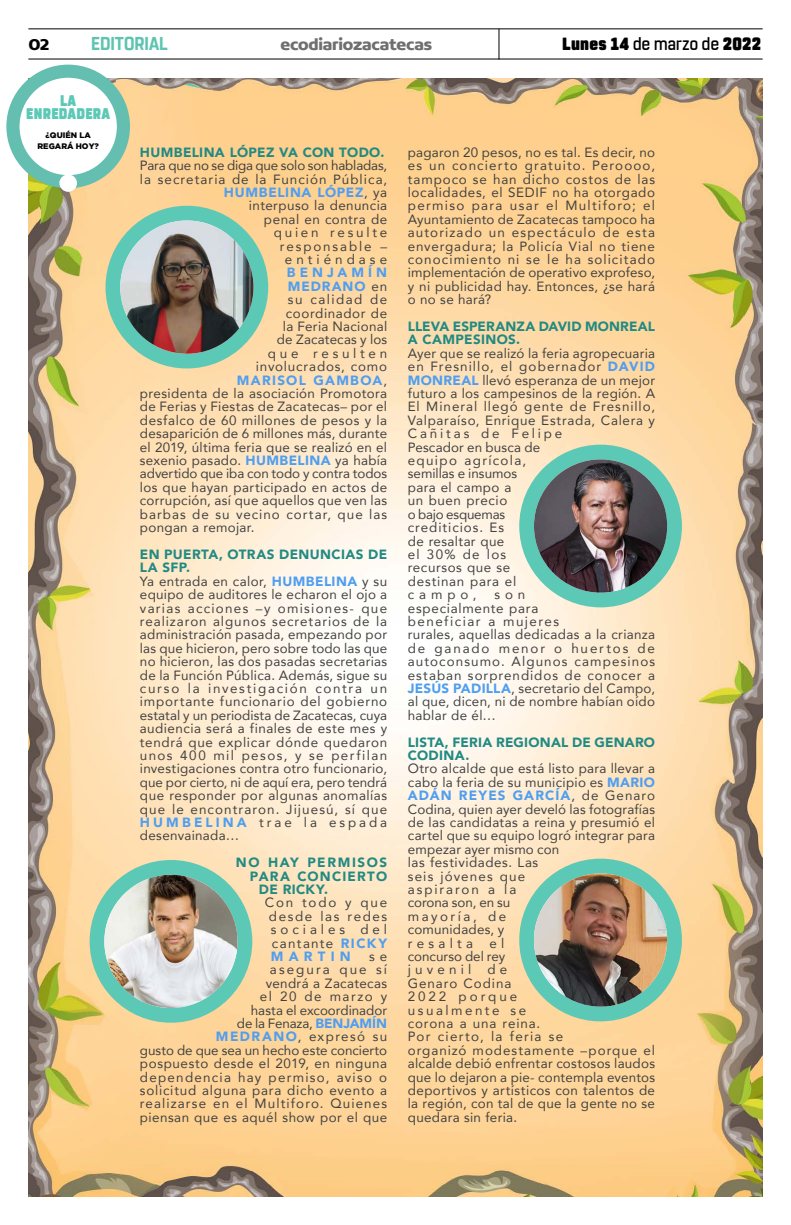
<style>
.page{position:relative;width:791px;height:1225px;background:#fff}
.page>*{position:absolute;margin:0;border:0;box-sizing:border-box;transform-origin:0 0}
.t1{font:700 18.6px "Rohn Rounded";color:#5ec4af;scale:.91 1}
.t2{font:900 17.6px "Rohn Rounded";letter-spacing:.02em;color:#000;scale:.91 1}
.t3{font:700 16.9px "Concord";letter-spacing:-.01em;color:#706f6f}
.t4{font:700 16.9px "Concord";color:#000}
.t5{font:900 15.4px/13px "Rohn Rounded";letter-spacing:.02em;color:#5cc9b6;text-align:center;scale:.87 1}
.t6{font:13.4px/13.4px "Avenir";letter-spacing:.03em;color:#424241}
.t7{font:13.4px/13.4px "Avenir";letter-spacing:.05em;color:#424241;text-align:right}
.t8{font:13.4px/13.4px "Avenir";letter-spacing:.06em;color:#424241}
.t9{font:13.4px/13.4px "Avenir";letter-spacing:.065em;color:#424241;text-align:right}
.t10{font:900 13.4px/13.4px "Avenir";letter-spacing:.025em;color:#218a82}
.t11{font:13.4px "Avenir";letter-spacing:-.005em;color:#424241}
.t12{font:13.4px "Avenir";letter-spacing:.075em;color:#424241}
.t13{font:13.4px "Avenir";letter-spacing:.01em;color:#424241}
.t14{font:900 13.4px "Avenir";letter-spacing:.095em;color:#4f9ef0}
.t15{font:900 13.4px "Avenir";letter-spacing:.12em;color:#218a82}
.t16{font:900 13.4px "Avenir";letter-spacing:.09em;color:#218a82}
.t17{font:13.4px "Avenir";letter-spacing:.11em;color:#424241}
.t18{font:13.4px "Avenir";letter-spacing:.28em;color:#424241}
.t19{font:900 13.4px "Avenir";letter-spacing:.065em;color:#4f9ef0}
.t20{font:900 13.4px "Avenir";letter-spacing:.3em;color:#4f9ef0}
.t21{font:900 8px/11px "Gotham";color:#000;text-align:center}
.s1{font-weight:500}
.s2{font-weight:900;color:#4f9ef0}
.s3{font-weight:400;color:#424241}
.s4{font-weight:900;color:#218a82}
</style>
<div class="page">
<hr style="left:28px;top:28px;width:735px;height:1px;background:#000">
<hr style="left:28px;top:59px;width:735px;height:1px;background:#000">
<hr style="left:498px;top:29px;width:1px;height:31px;background:#000">
<img style="left:28px;top:78px;width:735px;height:1118px">
<div style="left:90px;top:860px;width:162px;height:162px;background:#5cc9b6;border-radius:50%"></div>
<img style="left:104px;top:874px;width:133px;height:134px;border-radius:65px">
<div style="left:106px;top:206px;width:162px;height:162px;background:#5cc9b6;border-radius:50%"></div>
<img style="left:120px;top:221px;width:133px;height:133px">
<div style="left:519px;top:444px;width:163px;height:163px;background:#5cc9b6;border-radius:50%"></div>
<img style="left:534px;top:459px;width:133px;height:133px;border-radius:67px">
<div style="left:519px;top:858px;width:163px;height:163px;background:#5cc9b6;border-radius:50%"></div>
<img style="left:534px;top:873px;width:133px;height:133px;border-radius:67px">
<div style="left:6px;top:65px;width:124px;height:123px;background:#64bfb1;border-radius:50%"></div>
<div style="left:20px;top:78px;width:97px;height:97px;background:#fff;border-radius:50%"></div>
<div style="left:59px;top:174px;width:18px;height:18px;background:#fff;border-radius:50%"></div>
<p class="t4" style="left:28px;top:34px;width:23px">02</p>
<h1 class="t1" style="left:91px;top:32px;width:86px">EDITORIAL</h1>
<p class="t3" style="left:280px;top:34px;width:153px">ecodiariozacatecas</p>
<h2 class="t2" style="left:562px;top:33px;width:220px">Lunes 14 <span class="s1">de marzo de</span> 2022</h2>
<p class="t5" style="left:26px;top:95px;width:98px">LA<br>ENREDADERA</p>
<p class="t21" style="left:38px;top:130px;width:63px">¿QUIÉN LA<br>REGARÁ HOY?</p>
<p class="t10" style="left:140px;top:145px;width:246px">HUMBELINA LÓPEZ VA CON TODO.</p>
<p class="t9" style="left:140px;top:158px;width:249px">Para que no se diga que solo son habladas, la secretaria de la Función Pública,<br><span class="s2">HUMBELINA LÓPEZ</span>, ya<br>interpuso la denuncia<br>penal en contra de<br>quien resulte<br>responsable –<br>entiéndase</p>
<p class="t20" style="left:287px;top:261px;width:102px">BENJAMÍN</p>
<p class="t19" style="left:288px;top:275px;width:101px">MEDRANO <span class="s3">en</span></p>
<p class="t17" style="left:288px;top:289px;width:101px">su calidad de</p>
<p class="t6" style="left:286px;top:306px;width:103px">coordinador de</p>
<p class="t6" style="left:283px;top:319px;width:106px">la Feria Nacional</p>
<p class="t13" style="left:277px;top:329px;width:112px">de Zacatecas y los</p>
<p class="t18" style="left:268px;top:342px;width:121px">que resulten</p>
<p class="t8" style="left:256px;top:359px;width:133px">involucrados, como</p>
<p class="t14" style="left:237px;top:368px;width:152px">MARISOL GAMBOA<span class="s3">,</span></p>
<p class="t6" style="left:140px;top:386px;width:249px">presidenta de la asociación Promotora</p>
<p class="t6" style="left:140px;top:400px;width:249px">de Ferias y Fiestas de Zacatecas– por el</p>
<p class="t6" style="left:140px;top:413px;width:249px">desfalco de 60 millones de pesos y la</p>
<p class="t6" style="left:140px;top:426px;width:249px">desaparición de 6 millones más, durante</p>
<p class="t6" style="left:140px;top:440px;width:249px">el 2019, última feria que se realizó en el</p>
<p class="t6" style="left:140px;top:453px;width:249px">sexenio pasado. <span class="s2">HUMBELINA</span> ya había</p>
<p class="t11" style="left:140px;top:463px;width:249px">advertido que iba con todo y contra todos</p>
<p class="t6" style="left:140px;top:480px;width:249px">los que hayan participado en actos de</p>
<p class="t6" style="left:140px;top:493px;width:249px">corrupción, así que aquellos que ven las</p>
<p class="t12" style="left:140px;top:503px;width:249px">barbas de su vecino cortar, que las</p>
<p class="t6" style="left:140px;top:520px;width:116px">pongan a remojar.</p>
<p class="t6" style="left:140px;top:547px;width:249px"><span class="s4">EN PUERTA, OTRAS DENUNCIAS DE LA SFP.<br></span>Ya entrada en calor, <span class="s2">HUMBELINA</span> y su equipo de auditores le echaron el ojo a varias acciones –y omisiones- que realizaron algunos secretarios de la administración pasada, empezando por las que hicieron, pero sobre todo las que no hicieron, las dos pasadas secretarias de la Función Pública. Además, sigue su curso la investigación contra un importante funcionario del gobierno estatal y un periodista de Zacatecas, cuya audiencia será a finales de este mes y tendrá que explicar dónde quedaron unos 400 mil pesos, y se perfilan investigaciones contra otro funcionario, que por cierto, ni de aquí era, pero tendrá que responder por algunas anomalías que le encontraron. Jijuesú, sí que <span class="s2">HUMBELINA</span> trae la espada desenvainada…</p>
<p class="t15" style="left:236px;top:851px;width:153px">NO HAY PERMISOS</p>
<p class="t16" style="left:250px;top:864px;width:139px">PARA CONCIERTO</p>
<p class="t10" style="left:259px;top:882px;width:71px">DE RICKY.</p>
<p class="t6" style="left:265px;top:895px;width:124px;text-align:justify">Con todo y que desde las redes sociales del cantante <span class="s2">RICKY MARTIN</span></p>
<p class="t7" style="left:140px;top:949px;width:249px">s e<br>asegura que sí<br>vendrá a Zacatecas<br>el 20 de marzo y<br>hasta el excoordinador<br>de la Fenaza, <span class="s2">BENJAMÍN<br>MEDRANO</span>, expresó su<br>gusto de que sea un hecho este concierto pospuesto desde el 2019, en ninguna dependencia hay permiso, aviso o solicitud alguna para dicho evento a realizarse en el Multiforo. Quienes piensan que es aquél show por el que</p>
<p class="t6" style="left:408px;top:145px;width:249px;text-align:justify">pagaron 20 pesos, no es tal. Es decir, no es un concierto gratuito. Peroooo, tampoco se han dicho costos de las localidades, el SEDIF no ha otorgado permiso para usar el Multiforo; el Ayuntamiento de Zacatecas tampoco ha autorizado un espectáculo de esta envergadura; la Policía Vial no tiene conocimiento ni se le ha solicitado implementación de operativo exprofeso, y ni publicidad hay. Entonces, ¿se hará o no se hará?</p>
<p class="t10" style="left:408px;top:319px;width:249px">LLEVA ESPERANZA DAVID MONREAL<br>A CAMPESINOS.</p>
<p class="t6" style="left:408px;top:346px;width:249px">Ayer que se realizó la feria agropecuaria en Fresnillo, el gobernador <span class="s2">DAVID<br>MONREAL</span> llevó esperanza de un mejor futuro a los campesinos de la región. A<br>El Mineral llegó gente de Fresnillo,<br>Valparaíso, Enrique Estrada, Calera y<br>Cañitas de Felipe<br>Pescador en busca de<br>equipo agrícola,<br>semillas e insumos<br>para el campo a<br>un buen precio<br>o bajo esquemas<br>crediticios. Es<br>de resaltar que<br>el 30% de los<br>recursos que se<br>destinan para el<br>campo,</p>
<p class="t8" style="left:408px;top:587px;width:249px;text-indent:87px">son<br>especialmente para<br>beneficiar a mujeres<br>rurales, aquellas dedicadas a la crianza de ganado menor o huertos de autoconsumo. Algunos campesinos estaban sorprendidos de conocer a<br><span class="s2">JESÚS PADILLA</span>, secretario del Campo, al que, dicen, ni de nombre habían oído hablar de él…</p>
<p class="t10" style="left:408px;top:735px;width:249px">LISTA, FERIA REGIONAL DE GENARO<br>CODINA.</p>
<p class="t6" style="left:408px;top:761px;width:249px">Otro alcalde que está listo para llevar a cabo la feria de su municipio es <span class="s2">MARIO<br>ADÁN REYES GARCÍA</span>, de Genaro<br>Codina, quien ayer develó las fotografías de las candidatas a reina y presumió el cartel que su equipo logró integrar para empezar ayer mismo con<br>las festividades. Las<br>seis jóvenes que<br>aspiraron a la<br>corona son, en su<br>mayoría, de<br>comunidades, y<br>resalta el<br>concurso del rey<br>juvenil de<br>Genaro Codina<br>2022 porque<br>usualmente se<br>corona a una reina.<br>Por cierto, la feria se<br>organizó modestamente –porque el alcalde debió enfrentar costosos laudos que lo dejaron a pie- contempla eventos deportivos y artísticos con talentos de la región, con tal de que la gente no se quedara sin feria.</p>
</div>
